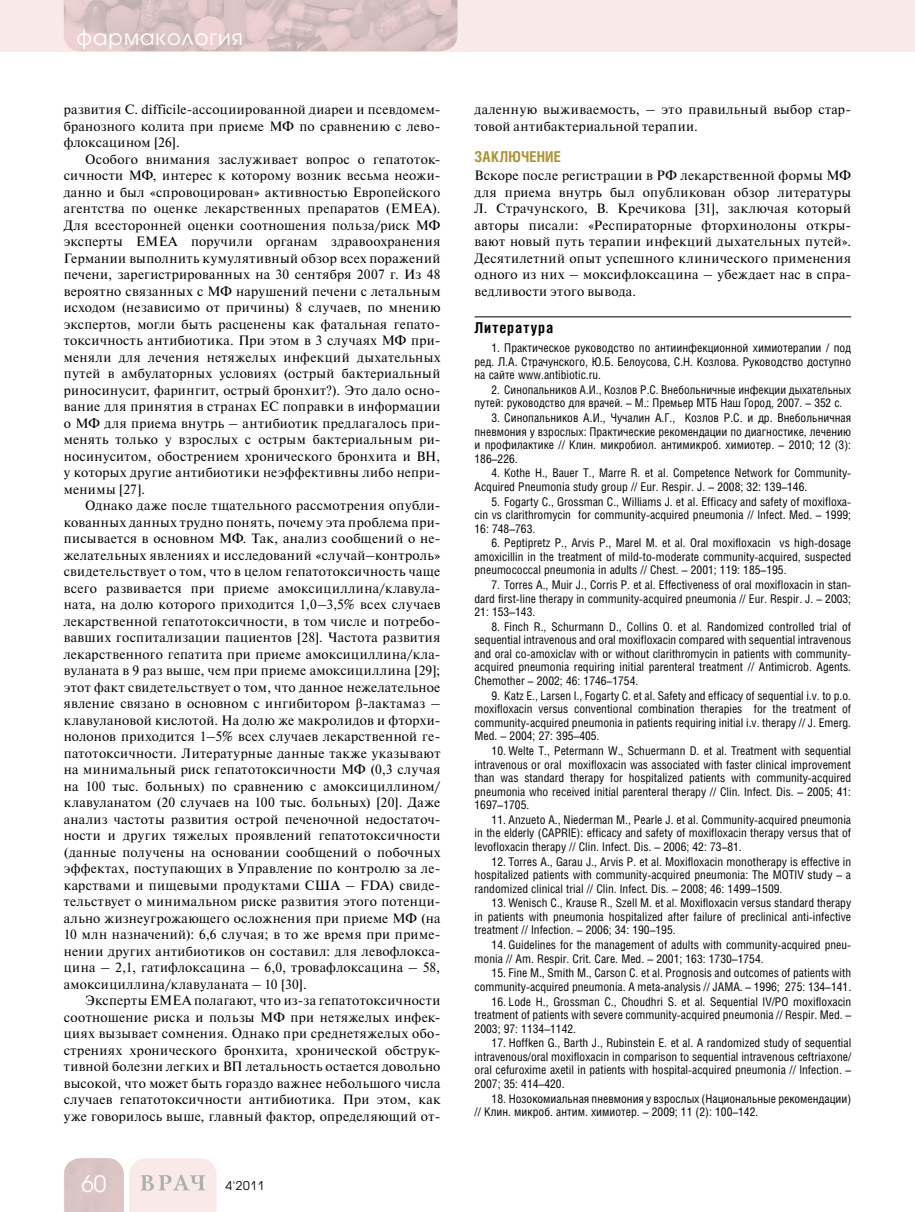
<style>
.page{position:relative;width:915px;height:1212px;background:#fff}
.page>*{position:absolute;margin:0;border:0;box-sizing:border-box;transform-origin:0 0}
.t1{font:22.5px "Avant Garde Gothic C";color:#fff}
.t2{font:21px "Avant Garde Gothic C";letter-spacing:.05em;color:#fff}
.t3{font:700 15px "Helios Cond";color:#af9336}
.t4{font:700 15px "Helios Cond";letter-spacing:.07em;color:#000}
.t5{font:13.5px/16.5px "Newton C";letter-spacing:.025em;color:#000;text-align:justify}
.t6{font:12px/13.5px "Helios Cond";color:#000;text-align:justify}
.t7{font:12px "Avant Garde Gothic C";color:#000}
.s1{font-family:"Times New Roman"}
</style>
<div class="page">
<div style="left:0;top:0;width:914px;height:51px;background:#f9e9e8"></div>
<svg style="left:64px;top:1158px;width:152px;height:54px;background:#ead9d9"></svg>
<img style="left:64px;top:0;width:393px;height:51px">
<hr style="left:914px;top:0;width:1px;height:51px;background:#f9e9e8">
<hr style="left:474px;top:316px;width:376px;height:1px;background:#000">
<h2 class="t2" style="left:77px;top:25px;width:168px">фармакология</h2>
<p class="t5" style="left:64px;top:101px;width:378px">развития С. difficile-ассоциированной диареи и псевдомем&shy;бранозного колита при приеме МФ по сравнению с лево&shy;флоксацином [26].</p>
<p class="t5" style="left:64px;top:151px;width:378px;text-indent:21px">Особого внимания заслуживает вопрос о гепатоток&shy;сичности МФ, интерес к которому возник весьма неожи&shy;данно и был «спровоцирован» активностью Европейского агентства по оценке лекарственных препаратов (EMEA).<br>Для всесторонней оценки соотношения польза/риск МФ эксперты EMEA поручили органам здравоохранения Германии выполнить кумулятивный обзор всех поражений печени, зарегистрированных на 30 сентября 2007 г. Из 48 вероятно связанных с МФ нарушений печени с летальным исходом (независимо от причины) 8 случаев, по мнению экспертов, могли быть расценены как фатальная гепато&shy;токсичность антибиотика. При этом в 3 случаях МФ при&shy;меняли для лечения нетяжелых инфекций дыхательных путей в амбулаторных условиях (острый бактериальный риносинусит, фарингит, острый бронхит?). Это дало осно&shy;вание для принятия в странах ЕС поправки в информации о МФ для приема внутрь – антибиотик предлагалось при&shy;менять только у взрослых с острым бактериальным ри&shy;носинуситом, обострением хронического бронхита и ВН, у которых другие антибиотики неэффективны либо непри&shy;менимы [27].</p>
<p class="t5" style="left:64px;top:497px;width:378px;text-indent:21px">Однако даже после тщательного рассмотрения опубли&shy;кованных данных трудно понять, почему эта проблема при&shy;писывается в основном МФ. Так, анализ сообщений о не&shy;желательных явлениях и исследований «случай–контроль» свидетельствует о том, что в целом гепатотоксичность чаще всего развивается при приеме амоксициллина/клавула&shy;ната, на долю которого приходится 1,0–3,5% всех случаев лекарственной гепатотоксичности, в том числе и потребо&shy;вавших госпитализации пациентов [28]. Частота развития лекарственного гепатита при приеме амоксициллина/кла&shy;вуланата в 9 раз выше, чем при приеме амоксициллина [29]; этот факт свидетельствует о том, что данное нежелательное явление связано в основном с ингибитором <span class="s1">β</span>-лактамаз – клавулановой кислотой. На долю же макролидов и фторхи&shy;нолонов приходится 1–5% всех случаев лекарственной ге&shy;патотоксичности. Литературные данные также указывают на минимальный риск гепатотоксичности МФ (0,3 случая на 100 тыс. больных) по сравнению с амоксициллином/ клавуланатом (20 случаев на 100 тыс. больных) [20]. Даже анализ частоты развития острой печеночной недостаточ&shy;ности и других тяжелых проявлений гепатотоксичности (данные получены на основании сообщений о побочных эффектах, поступающих в Управление по контролю за ле&shy;карствами и пищевыми продуктами США – FDA) свиде&shy;тельствует о минимальном риске развития этого потенци&shy;ально жизнеугрожающего осложнения при приеме МФ (на 10 млн назначений): 6,6 случая; в то же время при приме&shy;нении других антибиотиков он составил: для левофлокса&shy;цина – 2,1, гатифлоксацина – 6,0, тровафлоксацина – 58, амоксициллина/клавуланата – 10 [30].</p>
<p class="t5" style="left:64px;top:992px;width:378px;text-indent:21px">Эксперты EMEA полагают, что из-за гепатотоксичности соотношение риска и пользы МФ при нетяжелых инфек&shy;циях вызывает сомнения. Однако при среднетяжелых обо&shy;стрениях хронического бронхита, хронической обструк&shy;тивной болезни легких и ВП летальность остается довольно высокой, что может быть гораздо важнее небольшого числа случаев гепатотоксичности антибиотика. При этом, как уже говорилось выше, главный фактор, определяющий от-</p>
<h1 class="t1" style="left:81px;top:1170px;width:26px">60</h1>
<p class="t7" style="left:225px;top:1179px;width:40px">4'2011</p>
<p class="t5" style="left:474px;top:101px;width:378px">даленную выживаемость, – это правильный выбор стар&shy;товой антибактериальной терапии.</p>
<p class="t3" style="left:474px;top:148px;width:18px">Заключение</p>
<p class="t5" style="left:474px;top:167px;width:378px">Вскоре после регистрации в РФ лекарственной формы МФ для приема внутрь был опубликован обзор литературы Л. Страчунского, В. Кречикова [31], заключая который авторы писали: «Респираторные фторхинолоны откры&shy;вают новый путь терапии инфекций дыхательных путей».<br>Десятилетний опыт успешного клинического применения одного из них – моксифлоксацина – убеждает нас в спра&shy;ведливости этого вывода.</p>
<p class="t4" style="left:474px;top:318px;width:80px">Литература</p>
<p class="t6" style="left:474px;top:341px;width:378px;text-indent:17px">1. Практическое руководство по антиинфекционной химиотерапии / под ред. Л.А. Страчунского, Ю.Б. Белоусова, С.Н. Козлова. Руководство доступно на сайте www.antibiotic.ru.</p>
<p class="t6" style="left:474px;top:382px;width:378px;text-indent:17px">2. Синопальников А.И., Козлов Р.С. Внебольничные инфекции дыхательных путей: руководство для врачей. – М.: Премьер МТБ Наш Город, 2007. – 352 с.</p>
<p class="t6" style="left:474px;top:411px;width:378px;text-indent:17px">3. Синопальников А.И., Чучалин А.Г., Козлов Р.С. и др. Внебольничная пневмония у взрослых: Практические рекомендации по диагностике, лечению и профилактике // Клин. микробиол. антимикроб. химиотер. – 2010; 12 (3):<br>186–226.</p>
<p class="t6" style="left:474px;top:466px;width:378px;text-indent:17px">4. Kothe H., Bauer T., Marre R. et al. Competence Network for Community-<br>Acquired Pneumonia study group // Eur. Respir. J. – 2008; 32: 139–146.</p>
<p class="t6" style="left:474px;top:494px;width:378px;text-indent:17px">5. Fogarty C., Grossman C., Williams J. et al. Efficacy and safety of moxifloxa&shy;cin vs clarithromycin for community-acquired pneumonia // Infect. Med. – 1999; 16: 748–763.</p>
<p class="t6" style="left:474px;top:536px;width:378px;text-indent:17px">6. Peptipretz P., Arvis P., Marel M. et al. Oral moxifloxacin vs high-dosage amoxicillin in the treatment of mild-to-moderate community-acquired, suspected pneumococcal pneumonia in adults // Chest. – 2001; 119: 185–195.</p>
<p class="t6" style="left:474px;top:578px;width:378px;text-indent:17px">7. Torres A., Muir J., Corris P. et al. Effectiveness of oral moxifloxacin in stan&shy;dard first-line therapy in community-acquired pneumonia // Eur. Respir. J. – 2003; 21: 153–143.</p>
<p class="t6" style="left:474px;top:620px;width:378px;text-indent:17px">8. Finch R., Schurmann D., Collins O. et al. Randomized controlled trial of sequential intravenous and oral moxifloxacin compared with sequential intravenous and oral co-amoxiclav with or without clarithromycin in patients with community&shy;acquired pneumonia requiring initial parenteral treatment // Antimicrob. Agents.<br>Chemother – 2002; 46: 1746–1754.</p>
<p class="t6" style="left:474px;top:688px;width:378px;text-indent:17px">9. Katz E., Larsen I., Fogarty C. et al. Safety and efficacy of sequential i.v. to p.o. moxifloxacin versus conventional combination therapies for the treatment of community-acquired pneumonia in patients requiring initial i.v. therapy // J. Emerg.<br>Med. – 2004; 27: 395–405.</p>
<p class="t6" style="left:474px;top:744px;width:378px;text-indent:17px">10. Welte T., Petermann W., Schuermann D. et al. Treatment with sequential intravenous or oral moxifloxacin was associated with faster clinical improvement than was standard therapy for hospitalized patients with community-acquired pneumonia who received initial parenteral therapy // Clin. Infect. Dis. – 2005; 41:<br>1697–1705.</p>
<p class="t6" style="left:474px;top:812px;width:378px;text-indent:17px">11. Anzueto A., Niederman M., Pearle J. et al. Community-acquired pneumonia in the elderly (CAPRIE): efficacy and safety of moxifloxacin therapy versus that of levofloxacin therapy // Clin. Infect. Dis. – 2006; 42: 73–81.</p>
<p class="t6" style="left:474px;top:854px;width:378px;text-indent:17px">12. Torres A., Garau J., Arvis P. et al. Moxifloxacin monotherapy is effective in hospitalized patients with community-acquired pneumonia: The MOTIV study – a randomized clinical trial // Clin. Infect. Dis. – 2008; 46: 1499–1509.</p>
<p class="t6" style="left:474px;top:896px;width:378px;text-indent:17px">13. Wenisch C., Krause R., Szell M. et al. Moxifloxacin versus standard therapy in patients with pneumonia hospitalized after failure of preclinical anti-infective treatment // Infection. – 2006; 34: 190–195.</p>
<p class="t6" style="left:474px;top:938px;width:378px;text-indent:17px">14. Guidelines for the management of adults with community-acquired pneu&shy;monia // Am. Respir. Crit. Care. Med. – 2001; 163: 1730–1754.</p>
<p class="t6" style="left:474px;top:966px;width:378px;text-align:right">15. Fine M., Smith M., Carson C. et al. Prognosis and outcomes of patients with community-acquired pneumonia. A meta-analysis // JAMA. – 1996; 275: 134–141.</p>
<p class="t6" style="left:474px;top:994px;width:378px;text-indent:17px">16. Lode H., Grossman C., Choudhri S. et al. Sequential IV/PO moxifloxacin treatment of patients with severe community-acquired pneumonia // Respir. Med. – 2003; 97: 1134–1142.</p>
<p class="t6" style="left:474px;top:1036px;width:378px;text-indent:17px">17. Hoffken G., Barth J., Rubinstein E. et al. A randomized study of sequential intravenous/oral moxifloxacin in comparison to sequential intravenous ceftriaxone/ oral cefuroxime axetil in patients with hospital-acquired pneumonia // Infection. – 2007; 35: 414–420.</p>
<p class="t6" style="left:474px;top:1091px;width:378px;text-indent:17px">18. Нозокомиальная пневмония у взрослых (Национальные рекомендации) // Клин. микроб. антим. химиотер. – 2009; 11 (2): 100–142.</p>
</div>
